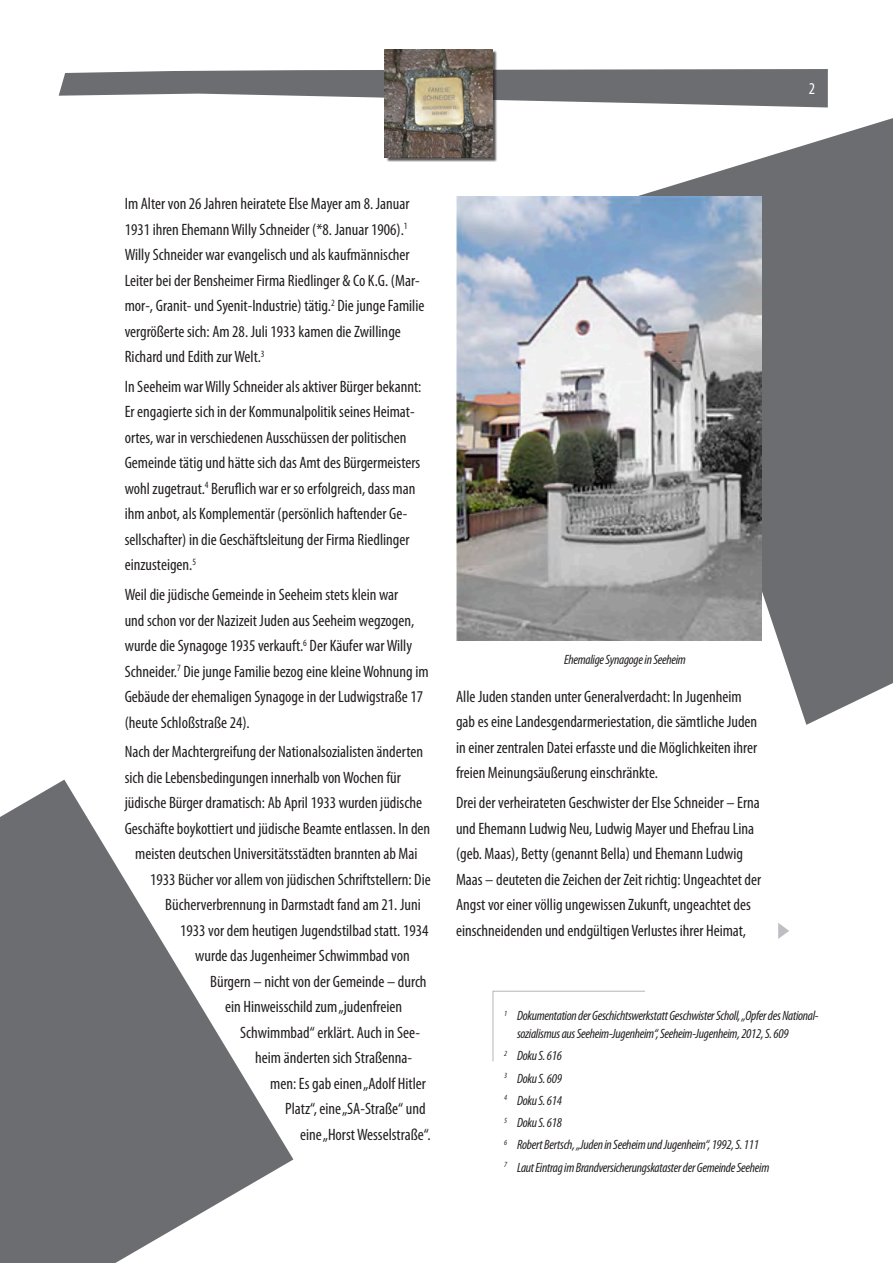
<style>
.page{position:relative;width:893px;height:1263px;background:#fff}
.page>*{position:absolute;margin:0;border:0;box-sizing:border-box;transform-origin:0 0}
.Head1{font:condensed 16.5px/25.5px "Myriad Pro";color:#231f20}
.t1{font:condensed 16.5px "Myriad Pro";color:#fff}
.t2{font:italic condensed 13.5px/18px "Myriad Pro";letter-spacing:-.02em;color:#231f20}
</style>
<div class="page">
<svg style="left:59px;top:69px;width:769px;height:38px"></svg>
<div style="left:386px;top:51px;width:112px;height:111px;background:#231f20;opacity:.75"></div>
<img style="left:385px;top:50px;width:108px;height:107px">
<svg style="left:631px;top:118px;width:262px;height:607px;fill:#6c6d70"></svg>
<svg style="left:0;top:780px;width:293px;height:483px;fill:#6c6d70"></svg>
<svg style="left:492px;top:990px;width:153px;height:72px"></svg>
<img style="left:456px;top:197px;width:305px;height:443px">
<svg style="left:778px;top:923px;width:11px;height:16px"></svg>
<p class="t1" style="left:809px;top:79px;width:8px">2</p>
<p class="Head1" style="left:125px;top:191px;width:301px">Im Alter von 26 Jahren heiratete Else Mayer am 8. Januar 1931 ihren Ehemann Willy Schneider (*8. Januar 1906).<sup>1<br></sup>Willy Schneider war evangelisch und als kaufmännischer Leiter bei der Bensheimer Firma Riedlinger &amp; Co K.G. (Mar&shy;mor-, Granit- und Syenit-Industrie) tätig.<sup>2</sup> Die junge Familie vergrößerte sich: Am 28. Juli 1933 kamen die Zwillinge Richard und Edith zur Welt.<sup>3</sup></p>
<p class="Head1" style="left:125px;top:373px;width:298px">In Seeheim war Willy Schneider als aktiver Bürger bekannt:<br>Er engagierte sich in der Kommunalpolitik seines Heimat&shy;ortes, war in verschiedenen Ausschüssen der politischen Gemeinde tätig und hätte sich das Amt des Bürgermeisters wohl zugetraut.<sup>4</sup> Beruflich war er so erfolgreich, dass man ihm anbot, als Komplementär (persönlich haftender Ge&shy;sellschafter) in die Geschäftsleitung der Firma Riedlinger einzusteigen.<sup>5</sup></p>
<p class="Head1" style="left:125px;top:582px;width:305px">Weil die jüdische Gemeinde in Seeheim stets klein war<br>und schon vor der Nazizeit Juden aus Seeheim wegzogen, wurde die Synagoge 1935 verkauft.<sup>6</sup> Der Käufer war Willy Schneider.<sup>7</sup> Die junge Familie bezog eine kleine Wohnung im Gebäude der ehemaligen Synagoge in der Ludwigstraße 17 (heute Schloßstraße 24).</p>
<p class="Head1" style="left:125px;top:739px;width:300px">Nach der Machtergreifung der Nationalsozialisten änderten</p>
<p class="Head1" style="left:125px;top:764px;width:278px">sich die Lebensbedingungen innerhalb von Wochen für</p>
<p class="Head1" style="left:125px;top:790px;width:299px">jüdische Bürger dramatisch: Ab April 1933 wurden jüdische</p>
<p class="Head1" style="left:125px;top:815px;width:307px">Geschäfte boykottiert und jüdische Beamte entlassen. In den</p>
<p class="Head1" style="left:135px;top:841px;width:284px">meisten deutschen Universitätsstädten brannten ab Mai</p>
<p class="Head1" style="left:150px;top:866px;width:282px">1933 Bücher vor allem von jüdischen Schriftstellern: Die</p>
<p class="Head1" style="left:165px;top:892px;width:257px">Bücherverbrennung in Darmstadt fand am 21. Juni</p>
<p class="Head1" style="left:180px;top:917px;width:250px">1933 vor dem heutigen Jugendstilbad statt. 1934</p>
<p class="Head1" style="left:195px;top:943px;width:216px">wurde das Jugenheimer Schwimmbad von</p>
<p class="Head1" style="left:210px;top:968px;width:218px">Bürgern – nicht von der Gemeinde – durch</p>
<p class="Head1" style="left:225px;top:994px;width:178px">ein Hinweisschild zum „judenfreien</p>
<p class="Head1" style="left:240px;top:1019px;width:181px">Schwimmbad“ erklärt. Auch in See-</p>
<p class="Head1" style="left:255px;top:1045px;width:158px">heim änderten sich Straßenna-</p>
<p class="Head1" style="left:270px;top:1070px;width:157px">men: Es gab einen „Adolf Hitler</p>
<p class="Head1" style="left:285px;top:1096px;width:142px">Platz“, eine „SA-Straße“ und</p>
<p class="Head1" style="left:300px;top:1121px;width:132px">eine „Horst Wesselstraße“.</p>
<p class="t2" style="left:564px;top:651px;width:123px">Ehemalige Synagoge in Seeheim</p>
<p class="Head1" style="left:456px;top:683px;width:303px">Alle Juden standen unter Generalverdacht: In Jugenheim gab es eine Landesgendarmeriestation, die sämtliche Juden in einer zentralen Datei erfasste und die Möglichkeiten ihrer freien Meinungsäußerung einschränkte.</p>
<p class="Head1" style="left:456px;top:790px;width:307px">Drei der verheirateten Geschwister der Else Schneider – Erna und Ehemann Ludwig Neu, Ludwig Mayer und Ehefrau Lina (geb. Maas), Betty (genannt Bella) und Ehemann Ludwig Maas – deuteten die Zeichen der Zeit richtig: Ungeachtet der Angst vor einer völlig ungewissen Zukunft, ungeachtet des einschneidenden und endgültigen Verlustes ihrer Heimat,</p>
<p class="t2" style="left:517px;top:1006px;width:303px;text-indent:-13px"><sup>1</sup> Dokumentation der Geschichtswerkstatt Geschwister Scholl, „Opfer des National&shy;sozialismus aus Seeheim-Jugenheim“, Seeheim-Jugenheim, 2012, S. 609</p>
<p class="t2" style="left:504px;top:1047px;width:59px"><sup>2</sup> Doku S. 616</p>
<p class="t2" style="left:504px;top:1069px;width:59px"><sup>3</sup> Doku S. 609</p>
<p class="t2" style="left:504px;top:1091px;width:59px"><sup>4</sup> Doku S. 614</p>
<p class="t2" style="left:504px;top:1113px;width:59px"><sup>5</sup> Doku S. 618</p>
<p class="t2" style="left:504px;top:1136px;width:256px"><sup>6</sup> Robert Bertsch, „Juden in Seeheim und Jugenheim“, 1992, S. 111</p>
<p class="t2" style="left:504px;top:1158px;width:267px"><sup>7</sup> Laut Eintrag im Brandversicherungskataster der Gemeinde Seeheim</p>
</div>
